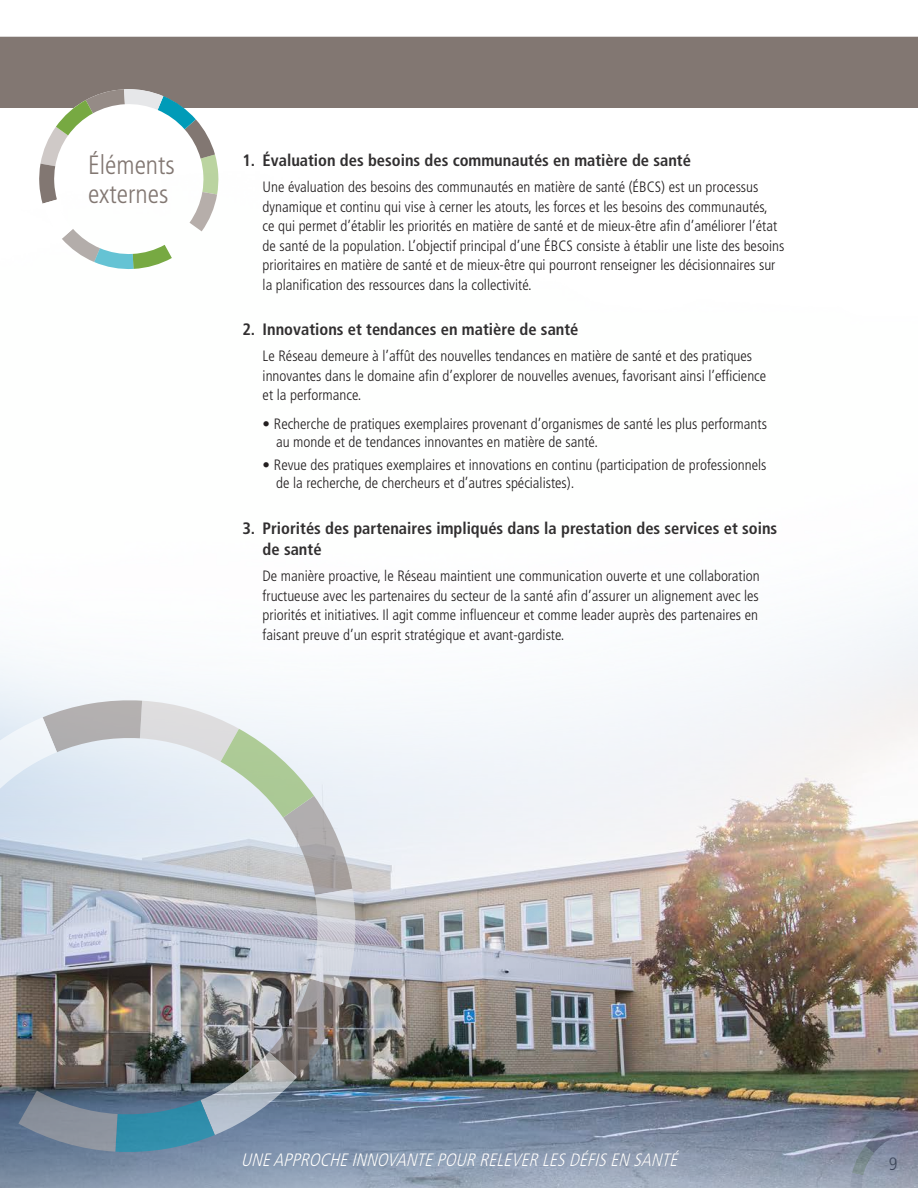
<style>
.page{position:relative;width:918px;height:1188px;background:#fff}
.page>*{position:absolute;margin:0;border:0;box-sizing:border-box;transform-origin:0 0}
.Titre_1{font:300 condensed 26.55px/29.8px "Frutiger LT Std";color:#827772}
.t1{font:italic 300 condensed 18px "Frutiger LT Std";color:#fff}
.t2{font:300 condensed 18px "Frutiger LT Std";color:#231f20}
.titre_2{font:700 condensed 16.5px/21px "Frutiger LT Std";color:#312f30}
.indent{font:300 condensed 15px/19.5px "Frutiger LT Std";color:#231f20}
.Liste{font:300 condensed 15px/18px "Frutiger LT Std";color:#231f20}
</style>
<div class="page">
<div style="left:0;top:37px;width:918px;height:71px;background:#827772"></div>
<img style="left:0;top:608px;width:918px;height:580px">
<svg style="left:39px;top:89px;width:180px;height:180px"></svg>
<img style="left:0;top:700px;width:358px;height:453px">
<p class="Titre_1" style="left:88px;top:150px;width:88px">Éléments externes</p>
<p class="titre_2" style="left:242px;top:150px;width:450px">1. Évaluation des besoins des communautés en matière de santé</p>
<p class="indent" style="left:263px;top:178px;width:523px">Une évaluation des besoins des communautés en matière de santé (ÉBCS) est un processus dynamique et continu qui vise à cerner les atouts, les forces et les besoins des communautés,<br>ce qui permet d’établir les priorités en matière de santé et de mieux-être afin d’améliorer l’état de santé de la population. L’objectif principal d’une ÉBCS consiste à établir une liste des besoins prioritaires en matière de santé et de mieux-être qui pourront renseigner les décisionnaires sur la planification des ressources dans la collectivité.</p>
<p class="titre_2" style="left:242px;top:319px;width:338px">2. Innovations et tendances en matière de santé</p>
<p class="indent" style="left:263px;top:347px;width:505px">Le Réseau demeure à l’affût des nouvelles tendances en matière de santé et des pratiques innovantes dans le domaine afin d’explorer de nouvelles avenues, favorisant ainsi l’efficience et la performance.</p>
<p class="Liste" style="left:276px;top:415px;width:492px;text-indent:-14px">• Recherche de pratiques exemplaires provenant d’organismes de santé les plus performants au monde et de tendances innovantes en matière de santé.</p>
<p class="Liste" style="left:276px;top:457px;width:492px;text-indent:-14px">• Revue des pratiques exemplaires et innovations en continu (participation de professionnels de la recherche, de chercheurs et d’autres spécialistes).</p>
<p class="titre_2" style="left:263px;top:518px;width:516px;text-indent:-20px">3. Priorités des partenaires impliqués dans la prestation des services et soins de santé</p>
<p class="indent" style="left:263px;top:566px;width:499px;text-align:justify">De manière proactive, le Réseau maintient une communication ouverte et une collaboration fructueuse avec les partenaires du secteur de la santé afin d’assurer un alignement avec les priorités et initiatives. Il agit comme influenceur et comme leader auprès des partenaires en faisant preuve d’un esprit stratégique et avant-gardiste.</p>
<p class="t1" style="left:241px;top:1149px;width:443px">UNEAPPROCHEINNOVANTEPOURRELEVERLESDÉFISEN SANTÉ</p>
<p class="t2" style="left:889px;top:1153px;width:10px">9</p>
</div>
